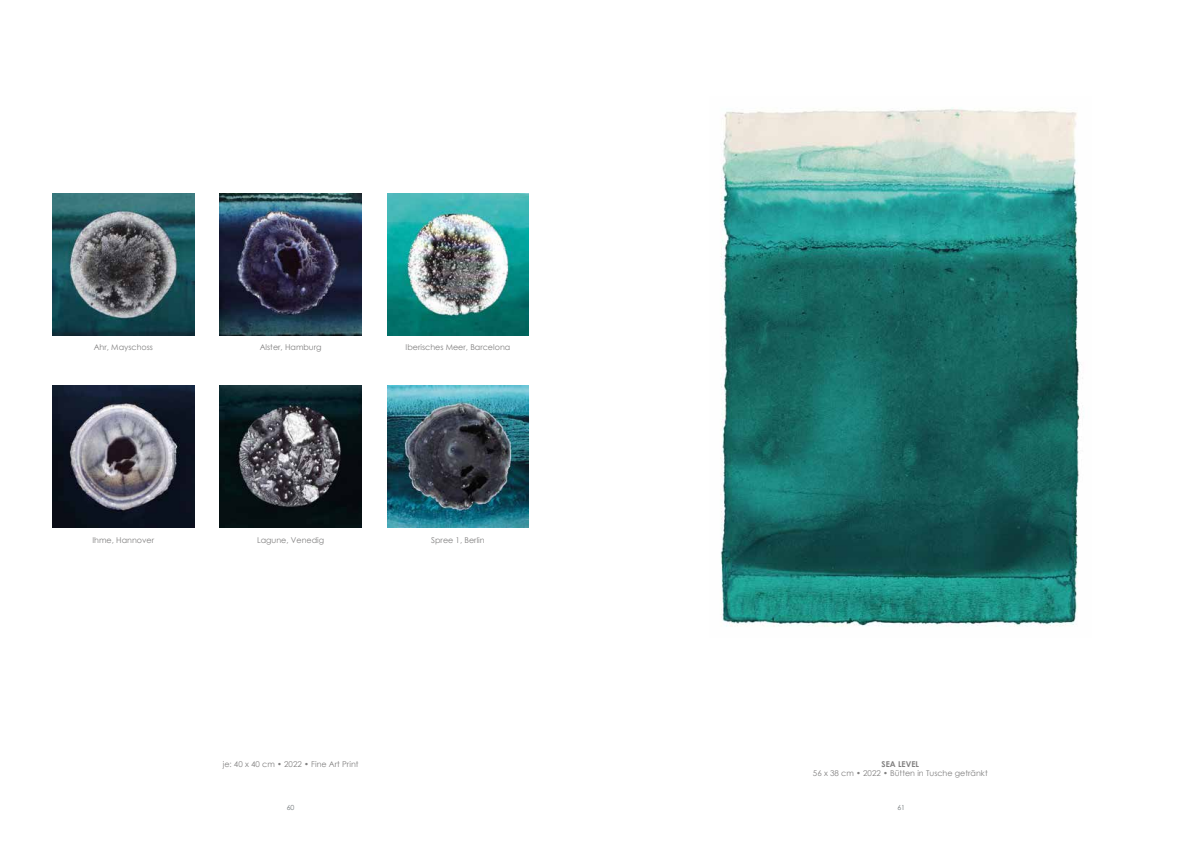
<style>
.page{position:relative;width:1191px;height:842px;background:#fff}
.page>*{position:absolute;margin:0;border:0;box-sizing:border-box;transform-origin:0 0}
.t1{font:8px "Century Gothic";color:#818080}
.t2{font:700 8px "Century Gothic";color:#818080}
.t3{font:7px "Century Gothic";color:#71777a}
</style>
<div class="page">
<img style="left:52px;top:193px;width:142px;height:142px">
<img style="left:220px;top:193px;width:141px;height:142px">
<img style="left:387px;top:193px;width:142px;height:142px">
<img style="left:52px;top:385px;width:142px;height:142px">
<img style="left:220px;top:385px;width:141px;height:142px">
<img style="left:387px;top:385px;width:142px;height:142px">
<img style="left:720px;top:107px;width:364px;height:520px">
<p class="t1" style="left:94px;top:342px;width:61px">Ahr, Mayschoss</p>
<p class="t1" style="left:260px;top:342px;width:63px">Alster, Hamburg</p>
<p class="t1" style="left:405px;top:342px;width:106px">Iberisches Meer, Barcelona</p>
<p class="t1" style="left:92px;top:534px;width:63px">Ihme, Hannover</p>
<p class="t1" style="left:257px;top:534px;width:69px">Lagune, Venedig</p>
<p class="t1" style="left:431px;top:534px;width:55px">Spree 1, Berlin</p>
<p class="t1" style="left:223px;top:758px;width:137px">je: 40 x 40 cm • 2022 • Fine Art Print</p>
<p class="t2" style="left:881px;top:758px;width:39px">SEA LEVEL</p>
<p class="t1" style="left:813px;top:768px;width:176px">56 x 38 cm • 2022 • Bütten in Tusche getränkt</p>
<p class="t3" style="left:287px;top:802px;width:9px">60</p>
<p class="t3" style="left:897px;top:802px;width:9px">61</p>
</div>
